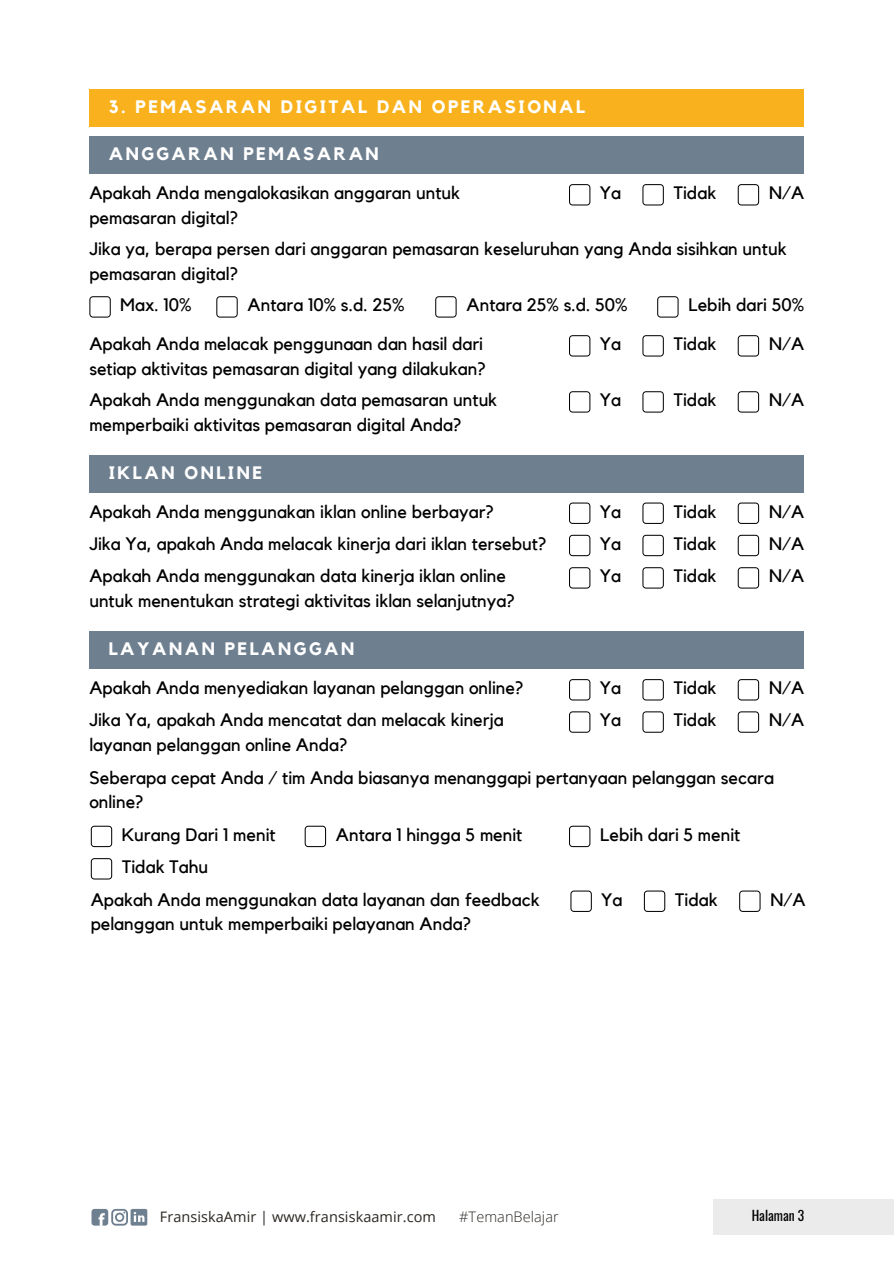
<style>
.page{position:relative;width:894px;height:1264px;background:#fff}
.page>*{position:absolute;margin:0;border:0;box-sizing:border-box;transform-origin:0 0}
.t1{font:18px/24.8px "Kollektif";color:#000}
.t2{font:700 18px "Kollektif";letter-spacing:.14em;color:#fff}
.t3{font:300 14.55px "Open Sans";letter-spacing:.005em;color:#2b2722}
.t4{font:14.4px "Open Sans";letter-spacing:.005em;color:#2b2722}
.t5{font:13.5px "Oswald";color:#000}
</style>
<div class="page">
<div style="left:89px;top:137px;width:715px;height:37px;background:#6e7f90"></div>
<div style="left:89px;top:89px;width:715px;height:38px;background:#f9b21d"></div>
<svg style="left:569px;top:184px;width:21px;height:21px"></svg>
<svg style="left:642px;top:184px;width:21px;height:21px"></svg>
<svg style="left:737px;top:184px;width:21px;height:21px"></svg>
<svg style="left:89px;top:296px;width:22px;height:21px"></svg>
<svg style="left:216px;top:296px;width:22px;height:21px"></svg>
<svg style="left:435px;top:296px;width:21px;height:21px"></svg>
<svg style="left:657px;top:296px;width:21px;height:21px"></svg>
<svg style="left:569px;top:335px;width:21px;height:21px"></svg>
<svg style="left:642px;top:335px;width:21px;height:21px"></svg>
<svg style="left:737px;top:335px;width:21px;height:21px"></svg>
<svg style="left:569px;top:391px;width:21px;height:21px"></svg>
<svg style="left:642px;top:391px;width:21px;height:21px"></svg>
<svg style="left:737px;top:391px;width:21px;height:21px"></svg>
<div style="left:89px;top:455px;width:715px;height:37px;background:#6e7f90"></div>
<svg style="left:569px;top:502px;width:21px;height:22px"></svg>
<svg style="left:642px;top:502px;width:21px;height:22px"></svg>
<svg style="left:737px;top:502px;width:22px;height:22px"></svg>
<svg style="left:569px;top:535px;width:21px;height:21px"></svg>
<svg style="left:642px;top:535px;width:21px;height:21px"></svg>
<svg style="left:737px;top:535px;width:22px;height:21px"></svg>
<svg style="left:569px;top:567px;width:21px;height:21px"></svg>
<svg style="left:642px;top:567px;width:21px;height:21px"></svg>
<svg style="left:737px;top:567px;width:22px;height:21px"></svg>
<div style="left:89px;top:631px;width:715px;height:38px;background:#6e7f90"></div>
<svg style="left:569px;top:679px;width:21px;height:21px"></svg>
<svg style="left:642px;top:679px;width:21px;height:21px"></svg>
<svg style="left:737px;top:679px;width:22px;height:21px"></svg>
<svg style="left:569px;top:711px;width:21px;height:21px"></svg>
<svg style="left:642px;top:711px;width:21px;height:21px"></svg>
<svg style="left:737px;top:711px;width:22px;height:21px"></svg>
<svg style="left:91px;top:825px;width:21px;height:22px"></svg>
<svg style="left:304px;top:825px;width:22px;height:22px"></svg>
<svg style="left:569px;top:825px;width:21px;height:22px"></svg>
<svg style="left:91px;top:858px;width:21px;height:21px"></svg>
<svg style="left:570px;top:890px;width:21px;height:21px"></svg>
<svg style="left:643px;top:890px;width:22px;height:21px"></svg>
<svg style="left:739px;top:890px;width:21px;height:21px"></svg>
<div style="left:712px;top:1199px;width:181px;height:35px;background:#ebebeb"></div>
<svg style="left:91px;top:1208px;width:56px;height:17px"></svg>
<h1 class="t2" style="left:109px;top:98px;width:478px">3. PEMASARAN DIGITAL DAN OPERASIONAL</h1>
<h1 class="t2" style="left:109px;top:146px;width:271px">ANGGARAN PEMASARAN</h1>
<h3 class="t1" style="left:768px;top:181px;width:37px">N/A</h3>
<h3 class="t1" style="left:89px;top:181px;width:372px">Apakah Anda mengalokasikan anggaran untuk pemasaran digital?</h3>
<p class="t1" style="left:599px;top:181px;width:23px">Ya</p>
<h3 class="t1" style="left:673px;top:181px;width:44px">Tidak</h3>
<p class="t1" style="left:89px;top:237px;width:698px">Jika ya, berapa persen dari anggaran pemasaran keseluruhan yang Anda sisihkan untuk pemasaran digital?</p>
<p class="t1" style="left:120px;top:293px;width:73px">Max. 10%</p>
<h2 class="t1" style="left:247px;top:293px;width:158px">Antara 10% s.d. 25%</h2>
<h3 class="t1" style="left:466px;top:293px;width:163px">Antara 25% s.d. 50%</h3>
<p class="t1" style="left:688px;top:293px;width:117px">Lebih dari 50%</p>
<h3 class="t1" style="left:89px;top:332px;width:398px">Apakah Anda melacak penggunaan dan hasil dari setiap aktivitas pemasaran digital yang dilakukan?</h3>
<p class="t1" style="left:599px;top:332px;width:23px">Ya</p>
<h3 class="t1" style="left:673px;top:332px;width:44px">Tidak</h3>
<p class="t1" style="left:768px;top:332px;width:37px">N/A</p>
<h3 class="t1" style="left:89px;top:388px;width:409px">Apakah Anda menggunakan data pemasaran untuk memperbaiki aktivitas pemasaran digital Anda?</h3>
<p class="t1" style="left:599px;top:388px;width:23px">Ya</p>
<h3 class="t1" style="left:673px;top:388px;width:44px">Tidak</h3>
<h3 class="t1" style="left:768px;top:388px;width:37px">N/A</h3>
<p class="t2" style="left:109px;top:464px;width:155px">IKLAN ONLINE</p>
<h3 class="t1" style="left:89px;top:499px;width:406px">Apakah Anda menggunakan iklan online berbayar?</h3>
<p class="t1" style="left:599px;top:499px;width:23px">Ya</p>
<h3 class="t1" style="left:673px;top:499px;width:44px">Tidak</h3>
<p class="t1" style="left:89px;top:532px;width:458px">Jika Ya, apakah Anda melacak kinerja dari iklan tersebut?</p>
<h2 class="t1" style="left:599px;top:532px;width:23px">Ya</h2>
<h3 class="t1" style="left:673px;top:532px;width:44px">Tidak</h3>
<p class="t1" style="left:768px;top:499px;width:37px">N/A</p>
<h3 class="t1" style="left:768px;top:532px;width:37px">N/A</h3>
<p class="t1" style="left:89px;top:564px;width:427px">Apakah Anda menggunakan data kinerja iklan online untuk menentukan strategi aktivitas iklan selanjutnya?</p>
<h3 class="t1" style="left:599px;top:564px;width:23px">Ya</h3>
<p class="t1" style="left:673px;top:564px;width:44px">Tidak</p>
<h2 class="t1" style="left:768px;top:564px;width:37px">N/A</h2>
<h1 class="t2" style="left:109px;top:640px;width:247px">LAYANAN PELANGGAN</h1>
<h3 class="t1" style="left:89px;top:676px;width:435px">Apakah Anda menyediakan layanan pelanggan online?</h3>
<p class="t1" style="left:599px;top:676px;width:23px">Ya</p>
<h3 class="t1" style="left:673px;top:676px;width:44px">Tidak</h3>
<p class="t1" style="left:89px;top:708px;width:416px">Jika Ya, apakah Anda mencatat dan melacak kinerja layanan pelanggan online Anda?</p>
<h3 class="t1" style="left:599px;top:708px;width:23px">Ya</h3>
<p class="t1" style="left:673px;top:708px;width:44px">Tidak</p>
<h2 class="t1" style="left:768px;top:676px;width:37px">N/A</h2>
<h3 class="t1" style="left:768px;top:708px;width:37px">N/A</h3>
<p class="t1" style="left:89px;top:765px;width:686px">Seberapa cepat Anda / tim Anda biasanya menanggapi pertanyaan pelanggan secara online?</p>
<h3 class="t1" style="left:122px;top:822px;width:155px">Kurang Dari 1 menit</h3>
<p class="t1" style="left:336px;top:822px;width:188px">Antara 1 hingga 5 menit</p>
<h3 class="t1" style="left:600px;top:822px;width:141px">Lebih dari 5 menit</h3>
<p class="t1" style="left:122px;top:855px;width:87px">Tidak Tahu</p>
<h2 class="t1" style="left:91px;top:887px;width:450px">Apakah Anda menggunakan data layanan dan feedback pelanggan untuk memperbaiki pelayanan Anda?</h2>
<h3 class="t1" style="left:601px;top:887px;width:23px">Ya</h3>
<p class="t1" style="left:675px;top:887px;width:44px">Tidak</p>
<h3 class="t1" style="left:770px;top:887px;width:37px">N/A</h3>
<h3 class="t4" style="left:160px;top:1206px;width:277px">FransiskaAmir | www.fransiskaamir.com</h3>
<p class="t3" style="left:459px;top:1206px;width:101px">#TemanBelajar</p>
<p class="t5" style="left:751px;top:1205px;width:54px">Halaman 3</p>
</div>
